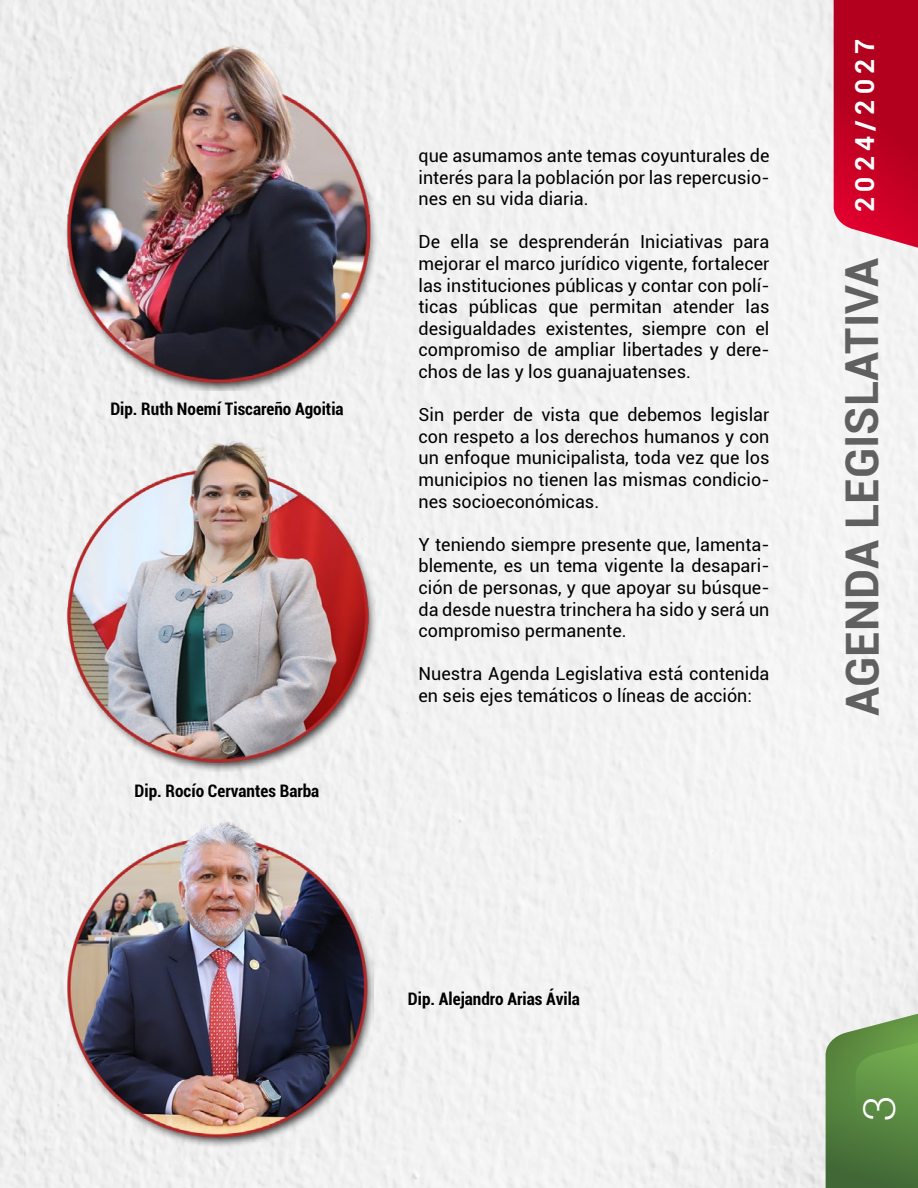
<style>
.page{position:relative;width:918px;height:1188px;background:#fff}
.page>*{position:absolute;margin:0;border:0;box-sizing:border-box;transform-origin:0 0}
.t1{font:700 45.6px "Roboto";color:#606060}
.t2{font:300 45px "Helvetica Neue";color:#fff}
.t3{font:18px/21.6px "Roboto";color:#000;text-align:justify}
.t4{font:700 condensed 17.25px "Roboto";color:#000}
.s1{font-size:26.25px;color:#fff}
</style>
<div class="page">
<img style="left:53px;top:425px;width:329px;height:346px">
<img style="left:63px;top:814px;width:311px;height:333px">
<img style="left:56px;top:35px;width:329px;height:356px">
<svg style="left:834px;top:0;width:84px;height:248px;background:#c00c2c"></svg>
<svg style="left:826px;top:1014px;width:92px;height:174px;background:#628d4c"></svg>
<p class="t4" style="left:110px;top:397px;width:235px">Dip. Ruth Noemí Tiscareño Agoitia</p>
<p class="t4" style="left:135px;top:779px;width:186px">Dip. Rocío Cervantes Barba</p>
<p class="t3" style="left:418px;top:144px;width:352px">que asumamos ante temas coyunturales de interés para la población por las repercusio&shy;nes en su vida diaria.</p>
<p class="t3" style="left:418px;top:231px;width:352px">De ella se desprenderán Iniciativas para mejorar el marco jurídico vigente, fortalecer las instituciones públicas y contar con polí&shy;ticas públicas que permitan atender las desigualdades existentes, siempre con el compromiso de ampliar libertades y dere&shy;chos de las y los guanajuatenses.</p>
<p class="t3" style="left:418px;top:403px;width:353px">Sin perder de vista que debemos legislar con respeto a los derechos humanos y con un enfoque municipalista, toda vez que los municipios no tienen las mismas condicio&shy;nes socioeconómicas.</p>
<p class="t3" style="left:418px;top:533px;width:352px">Y teniendo siempre presente que, lamenta&shy;blemente, es un tema vigente la desapari&shy;ción de personas, y que apoyar su búsque&shy;da desde nuestra trinchera ha sido y será un compromiso permanente.</p>
<p class="t3" style="left:418px;top:663px;width:352px">Nuestra Agenda Legislativa está contenida en seis ejes temáticos o líneas de acción:</p>
<p class="t4" style="left:408px;top:987px;width:173px">Dip. Alejandro Arias Ávila</p>
<h1 class="t1" style="left:830px;top:716px;width:678px;rotate:-90deg">AGENDA LEGISLATIVA <span class="s1">2 0 2 4 / 2 0 2 7</span></h1>
<h2 class="t2" style="left:842px;top:1121px;width:27px;rotate:-90deg">3</h2>
</div>
